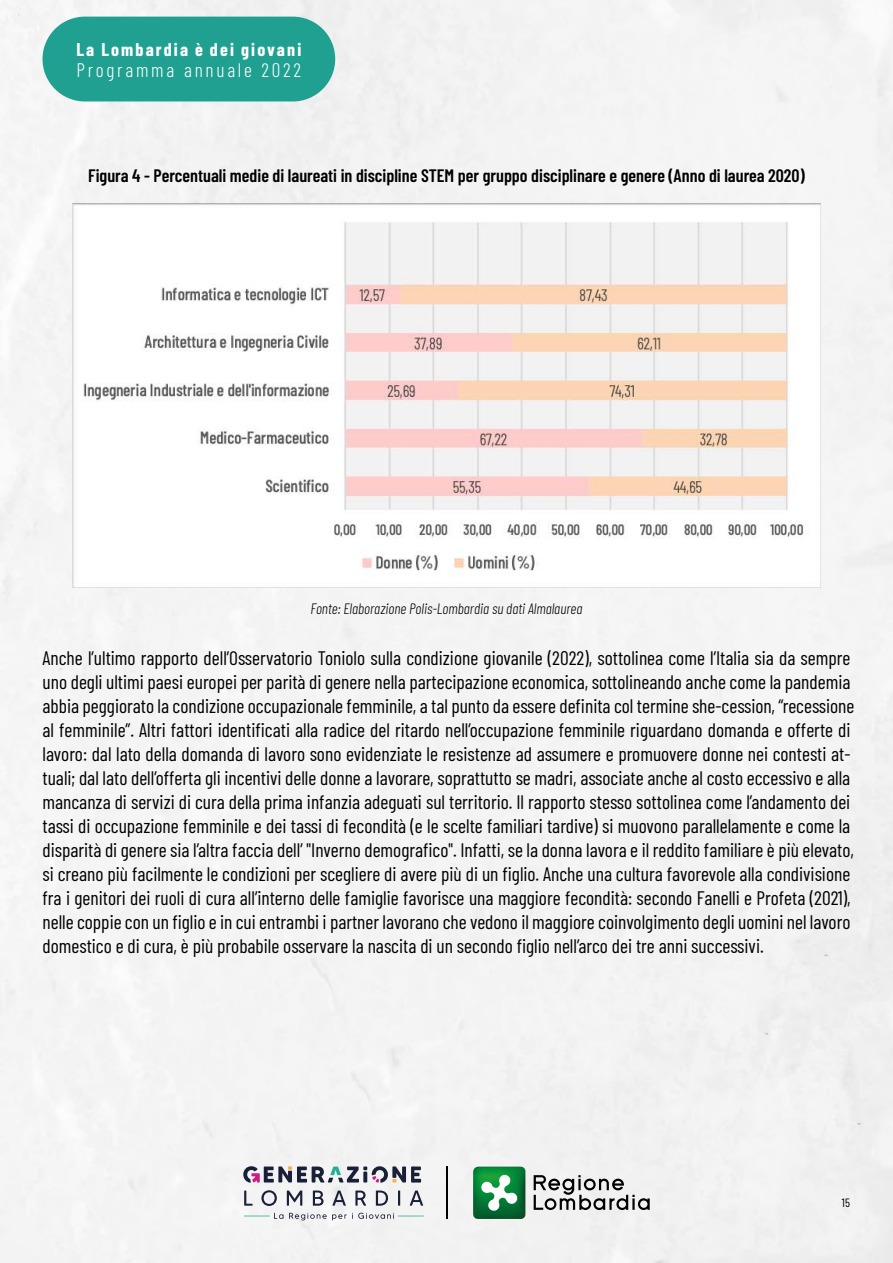
<style>
.page{position:relative;width:893px;height:1263px;background:#f3f3f3}
.page>*{position:absolute;margin:0;border:0;box-sizing:border-box;transform-origin:0 0}
.t1{font:19.5px/24px "Barlow Condensed";color:#000}
.t2{font:300 19.5px "Barlow Condensed";letter-spacing:.14em;color:#fff}
.t3{font:600 18px "Barlow Condensed";color:#000}
.t4{font:700 18px "Barlow Condensed";letter-spacing:.12em;color:#fff}
.t5{font:italic 300 15px "Barlow Condensed";color:#000}
.t6{font:12px "Barlow Condensed";color:#000}
.s1{font-style:inherit}
</style>
<div class="page">
<div style="left:43px;top:17px;width:292px;height:84px;background:#1fa091;border-radius:42px"></div>
<svg style="left:473px;top:1166px;width:52px;height:53px"></svg>
<svg style="left:534px;top:1175px;width:116px;height:35px"></svg>
<hr style="left:446px;top:1166px;width:1px;height:53px;background:#000">
<svg style="left:243px;top:1165px;width:178px;height:18px"></svg>
<svg style="left:244px;top:1190px;width:9px;height:16px"></svg>
<svg style="left:261px;top:1190px;width:16px;height:16px"></svg>
<svg style="left:287px;top:1190px;width:15px;height:16px"></svg>
<svg style="left:313px;top:1190px;width:10px;height:16px"></svg>
<svg style="left:332px;top:1190px;width:14px;height:16px"></svg>
<svg style="left:355px;top:1190px;width:11px;height:16px"></svg>
<svg style="left:376px;top:1190px;width:12px;height:16px"></svg>
<svg style="left:398px;top:1190px;width:2px;height:16px"></svg>
<svg style="left:410px;top:1190px;width:13px;height:16px"></svg>
<svg style="left:244px;top:1213px;width:39px;height:6px"></svg>
<svg style="left:289px;top:1213px;width:135px;height:7px"></svg>
<img style="left:73px;top:202px;width:747px;height:386px">
<p class="t4" style="left:76px;top:36px;width:226px">La Lombardia è dei giovani</p>
<p class="t2" style="left:76px;top:56px;width:226px">Programma annuale 2022</p>
<p class="t3" style="left:88px;top:162px;width:718px">Figura 4 - Percentuali medie di laureati in discipline STEM per gruppo disciplinare e genere (Anno di laurea 2020)</p>
<p class="t5" style="left:311px;top:598px;width:273px">Fonte: Elaborazione Polis-Lombardia su dati Almalaurea</p>
<p class="t1" style="left:43px;top:644px;width:813px">Anche l’ultimo rapporto dell’Osservatorio Toniolo sulla condizione giovanile (2022), sottolinea come l’Italia sia da sempre uno degli ultimi paesi europei per parità di genere nella partecipazione economica, sottolineando anche come la pandemia abbia peggiorat<span class="s1">o</span> la condizione occupazionale femminile, a tal punto da essere definita col termine she-cession, “recessione al femminile”. Altri fattori identificati alla radice del ritardo nell’occupazione femminile riguardano domanda e offerte di lavoro: dal lato della domanda di lavoro sono evidenziate le resistenze ad assumere e promuovere donne nei contesti at&shy;tuali; dal lato dell’offerta gli incentivi delle donne a lavorare, soprattutto se madri, associate anche al costo eccessivo e alla mancanza di servizi di cura della prima infanzia adeguati sul territorio. Il rapporto stesso sottolinea come l’andamento dei tassi di occupazione femminile e dei tassi di fecondità (e le scelte familiari tardive) si muovono parallelamente e come la disparità di genere sia l’altra faccia dell’ <span class="s1">"</span>Inverno demografico<span class="s1">"</span>. Infatti, se la donna lavora e il reddito familiare è più elevato, si creano più facilmente le condizioni per scegliere di avere più di un figlio. Anche una cultura favorevole alla condivisione fra i genitori dei ruoli di cura all’interno delle famiglie favorisce una maggiore fecondità: secondo Fanelli e Profeta (2021), nelle coppie con un figlio e in cui entrambi i partner lavorano che vedono il maggiore coinvolgimento degli uomini nel lavoro domestico e di cura, è più probabile osservare la nascita di un secondo figlio nell’arco dei tre anni successivi.</p>
<p class="t6" style="left:842px;top:1194px;width:9px">15</p>
</div>
